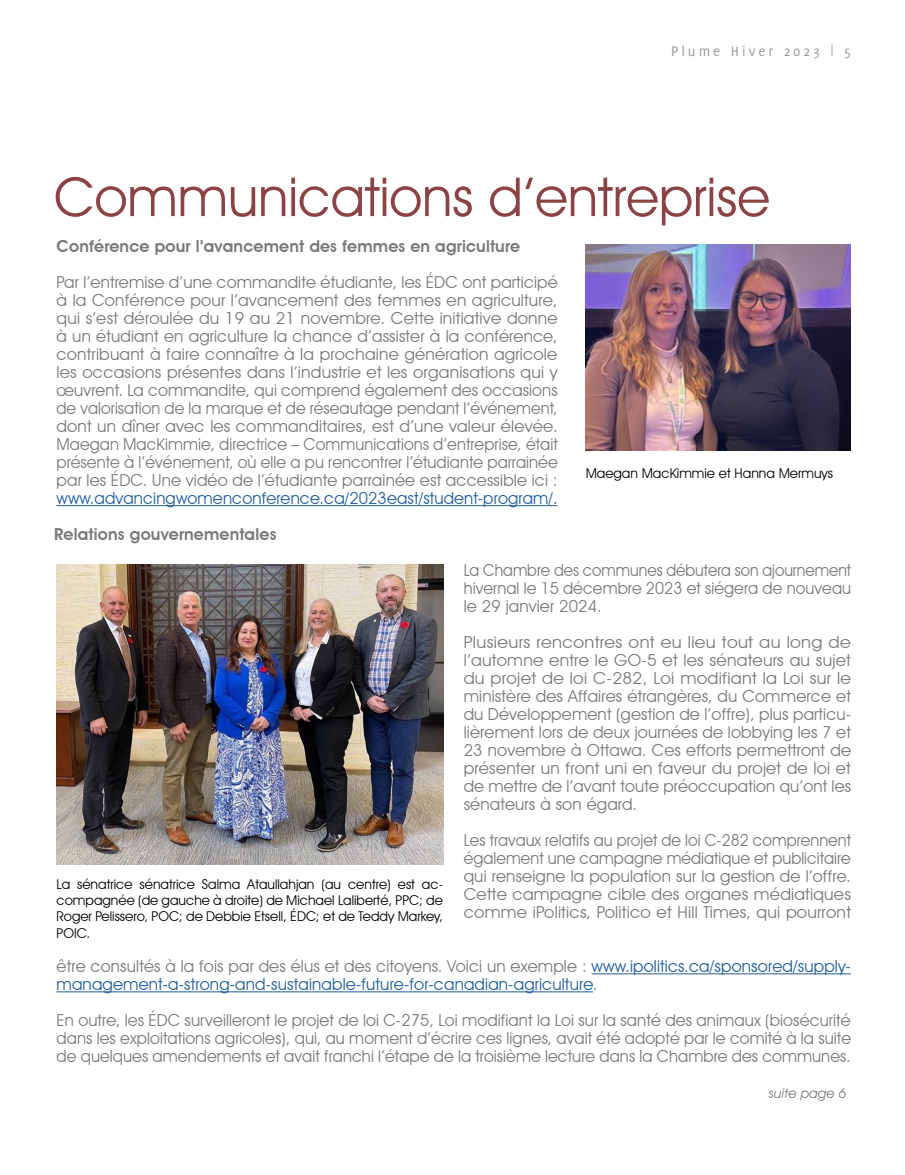
<style>
.page{position:relative;width:905px;height:1175px;background:#fff}
.page>*{position:absolute;margin:0;border:0;box-sizing:border-box;transform-origin:0 0}
.t1{font:54px "Avant Garde IT Cby BT";color:#6f1518}
.t2{font:16.5px/18px "Avant Garde IT Cby BT";letter-spacing:.01em;color:#77797b;text-align:justify}
.t3{font:16.5px/18px "Avant Garde IT Cby BT";letter-spacing:.01em;color:#77797b;text-align:justify;scale:1.07 1}
.t4{font:16.5px/18px "Avant Garde IT Cby BT";letter-spacing:.01em;color:#77797b;text-align:justify;scale:.96 1}
.t5{font:16.5px/18px "Avant Garde IT Cby BT";letter-spacing:.01em;color:#215e9e}
.t6{font:16.5px/18px "Avant Garde IT Cby BT";letter-spacing:.01em;color:#77797b;text-align:justify;scale:.93 1}
.t7{font:600 16.5px "Avant Garde IT Cby BT";letter-spacing:.01em;color:#77797b}
.t8{font:15px "Delicious";letter-spacing:.2em;color:#999b9c}
.t9{font:13.5px/16.2px "Avant Garde IT Cby BT";color:#000;text-align:justify}
.t10{font:italic 13.5px "Avant Garde IT Cby BT";letter-spacing:.01em;color:#77797c}
.s1{color:#77797b}
</style>
<div class="page">
<hr style="left:57px;top:505px;width:500px;height:1px;background:#215e9e">
<img style="left:585px;top:244px;width:265px;height:206px">
<img style="left:57px;top:565px;width:386px;height:299px">
<hr style="left:591px;top:973px;width:259px;height:1px;background:#215e9e">
<hr style="left:57px;top:991px;width:536px;height:1px;background:#215e9e">
<p class="t8" style="left:671px;top:43px;width:181px">Plume Hiver 2023 | 5</p>
<h1 class="t1" style="left:54px;top:164px;width:717px">Communications d’entreprise</h1>
<p class="t7" style="left:57px;top:236px;width:465px">Conférence pour l’avancement des femmes en agriculture</p>
<p class="t2" style="left:57px;top:273px;width:503px">Par l’entremise d’une commandite étudiante, les ÉDC ont participé à la Conférence pour l’avancement des femmes en agriculture, qui s’est déroulée du 19 au 21 novembre. Cette initiative donne à un étudiant en agriculture la chance d’assister à la conférence, contribuant à faire connaître à la prochaine génération agricole les occasions présentes dans l’industrie et les organisations qui y œuvrent. La commandite, qui comprend également des occasions de valorisation de la marque et de réseautage pendant l’événement, dont un dîner avec les commanditaires, est d’une valeur élevée.<br>Maegan MacKimmie, directrice – Communications d’entreprise, était présente à l’événement, où elle a pu rencontrer l’étudiante parrainée par les ÉDC. Une vidéo de l’étudiante parrainée est accessible ici :</p>
<p class="t5" style="left:57px;top:489px;width:502px">www.advancingwomenconference.ca/2023east/student-program/.</p>
<p class="t9" style="left:585px;top:465px;width:249px">Maegan MacKimmie et Hanna Mermuys</p>
<p class="t7" style="left:54px;top:524px;width:224px">Relations gouvernementales</p>
<p class="t6" style="left:463px;top:561px;width:418px">La Chambre des communes débutera son ajournement hivernal le 15 décembre 2023 et siégera de nouveau le 29 janvier 2024.</p>
<p class="t3" style="left:463px;top:633px;width:363px">Plusieurs rencontres ont eu lieu tout au long de l’automne entre le GO-5 et les sénateurs au sujet du projet de loi C-282, Loi modifiant la Loi sur le ministère des Affaires étrangères, du Commerce et du Développement (gestion de l’offre), plus particu&shy;lièrement lors de deux journées de lobbying les 7 et 23 novembre à Ottawa. Ces efforts permettront de présenter un front uni en faveur du projet de loi et de mettre de l’avant toute préoccupation qu’ont les sénateurs à son égard.</p>
<p class="t4" style="left:463px;top:831px;width:405px">Les travaux relatifs au projet de loi C-282 comprennent également une campagne médiatique et publicitaire qui renseigne la population sur la gestion de l’offre.<br>Cette campagne cible des organes médiatiques comme iPolitics, Politico et Hill Times, qui pourront</p>
<p class="t9" style="left:57px;top:875px;width:388px">La sénatrice sénatrice Salma Ataullahjan (au centre) est ac&shy;compagnée (de gauche à droite) de Michael Laliberté, PPC; de Roger Pelissero, POC; de Debbie Etsell, ÉDC; et de Teddy Markey, POIC.</p>
<p class="t5" style="left:57px;top:957px;width:795px"><span class="s1">être consultés à la fois par des élus et des citoyens. Voici un exemple :</span> www.ipolitics.ca/sponsored/supply&shy;management-a-strong-and-sustainable-future-for-canadian-agriculture<span class="s1">.</span></p>
<p class="t2" style="left:57px;top:1011px;width:796px">En outre, les ÉDC surveilleront le projet de loi C-275, Loi modifiant la Loi sur la santé des animaux (biosécurité dans les exploitations agricoles), qui, au moment d’écrire ces lignes, avait été adopté par le comité à la suite de quelques amendements et avait franchi l’étape de la troisième lecture dans la Chambre des communes.</p>
<p class="t10" style="left:768px;top:1085px;width:79px">suite page 6</p>
</div>
